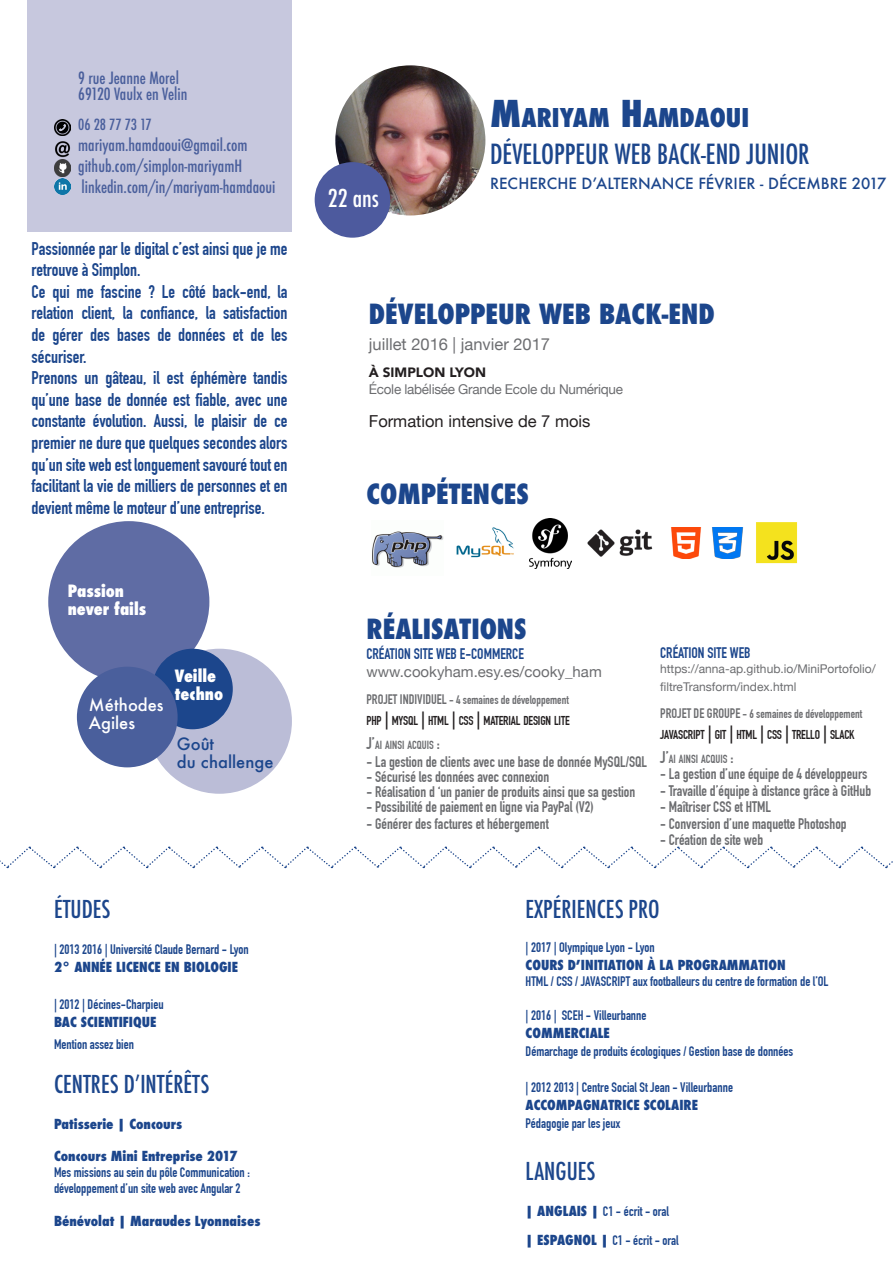
<style>
.page{position:relative;width:893px;height:1263px;background:#fff}
.page>*{position:absolute;margin:0;border:0;box-sizing:border-box;transform-origin:0 0}
.t1{font:800 condensed 27px "Futura";color:#1c468c}
.t2{font:500 condensed 27px "Futura";color:#1c468c}
.t3{font:800 condensed 25.2px "Futura";color:#1c468c}
.t4{font:500 condensed 24px "Futura";color:#1c468c}
.t5{font:500 condensed 24px "Futura";color:#fff}
.t6{font:700 18px/21.6px "DIN Condensed";color:#1c468c;text-align:justify}
.t7{font:500 condensed 16.5px "Futura";color:#4a5f9c}
.t8{font:800 condensed 16.5px "Futura";color:#fff}
.t9{font:16.5px "Helvetica Neue";color:#231f20}
.t10{font:16.5px "Helvetica Neue";color:#6c6d70}
.t11{font:500 16.5px "Futura";color:#1c468c}
.t12{font:500 16.5px "Futura";color:#fff}
.t13{font:700 15px "DIN Condensed";color:#6c6d70}
.t14{font:500 15px "Futura";color:#1c468c}
.t15{font:700 15px "DIN Condensed";color:#1c468c}
.t16{font:15px "Helvetica Neue";color:#6c6d70}
.t17{font:500 condensed 15px "Futura";color:#4a5f9c}
.t18{font:700 13.5px/16.2px "DIN Condensed";color:#1c468c}
.t19{font:800 condensed 13.5px "Futura";color:#1c468c}
.t20{font:13.5px "Helvetica Neue";letter-spacing:-.02em;color:#6c6d70}
.t21{font:900 13.5px "Avenir";color:#231f20}
.t22{font:700 12.6px "DIN Condensed";letter-spacing:-.015em;color:#231f20}
.t23{font:700 12px "DIN Condensed";color:#6c6d70}
.t24{font:12px "Helvetica Neue";color:#6c6d70}
.t25{font:700 11.55px "DIN Condensed";color:#6c6d70}
.s1{font-size:36px}
.s2{font-size:13.5px}
.s3{font-size:18px}
.s4{font-size:16.5px}
.s5{font-family:"Futura";font-weight:800;font-stretch:condensed}
</style>
<div class="page">
<div style="left:27px;top:0;width:265px;height:232px;background:#c7c8de"></div>
<div style="left:147px;top:649px;width:145px;height:145px;background:#bbbdd7;border-radius:50%"></div>
<svg style="left:0;top:846px;width:893px;height:22px"></svg>
<img style="left:671px;top:528px;width:30px;height:31px">
<img style="left:712px;top:527px;width:31px;height:31px">
<div style="left:48px;top:521px;width:161px;height:161px;background:#5f6ca4;border-radius:50%"></div>
<div style="left:152px;top:649px;width:81px;height:80px;background:#1c468c;border-radius:50%"></div>
<div style="left:77px;top:667px;width:101px;height:100px;background:#4a5f9c;border-radius:50%"></div>
<img style="left:55px;top:160px;width:16px;height:16px">
<img style="left:55px;top:119px;width:16px;height:16px">
<img style="left:55px;top:179px;width:16px;height:16px">
<img style="left:55px;top:141px;width:15px;height:16px">
<img style="left:335px;top:65px;width:150px;height:150px;border-radius:75px">
<div style="left:315px;top:162px;width:75px;height:76px;background:#4d5a9e;border-radius:50%"></div>
<img style="left:756px;top:522px;width:42px;height:42px">
<img style="left:587px;top:529px;width:66px;height:28px">
<img style="left:530px;top:518px;width:42px;height:51px">
<img style="left:372px;top:531px;width:72px;height:37px">
<img style="left:456px;top:527px;width:58px;height:31px">
<p class="t7" style="left:78px;top:67px;width:102px">9 rue Jeanne Morel</p>
<p class="t7" style="left:78px;top:84px;width:111px">69120 Vaulx en Velin</p>
<p class="t17" style="left:78px;top:115px;width:75px">06 28 77 73 17</p>
<p class="t7" style="left:78px;top:135px;width:171px">mariyam.hamdaoui@gmail.com</p>
<p class="t7" style="left:78px;top:156px;width:165px">github.com/simplon-mariyamH</p>
<p class="t7" style="left:82px;top:177px;width:195px">linkedin.com/in/mariyam-hamdaoui</p>
<p class="t6" style="left:32px;top:237px;width:257px">Passionnée par le digital c’est ainsi que je me retrouve à Simplon.</p>
<p class="t6" style="left:32px;top:281px;width:258px">Ce qui me fascine ? Le côté back-end, la relation client, la confiance, la satisfaction de gérer des bases de données et de les sécuriser.</p>
<p class="t6" style="left:32px;top:367px;width:258px">Prenons un gâteau, il est éphémère tandis qu’une base de donnée est fiable, avec une constante évolution. Aussi, le plaisir de ce premier ne dure que quelques secondes alors qu’un site web est longuement savouré tout en facilitant la vie de milliers de personnes et en devient même le moteur d’une entreprise.</p>
<p class="t8" style="left:68px;top:580px;width:58px">Passion</p>
<p class="t8" style="left:68px;top:598px;width:80px">never fails</p>
<p class="t12" style="left:89px;top:694px;width:76px">Méthodes</p>
<p class="t12" style="left:89px;top:712px;width:48px">Agiles</p>
<p class="t8" style="left:175px;top:665px;width:43px">Veille</p>
<p class="t8" style="left:175px;top:683px;width:50px">techno</p>
<p class="t11" style="left:177px;top:732px;width:39px">Goût</p>
<p class="t11" style="left:177px;top:750px;width:98px">du challenge</p>
<p class="t4" style="left:54px;top:893px;width:58px">ÉTUDES</p>
<p class="t18" style="left:54px;top:941px;width:196px">| 2013 2016 | Université Claude Bernard - Lyon</p>
<p class="t19" style="left:54px;top:957px;width:186px">2° ANNÉE LICENCE EN BIOLOGIE</p>
<p class="t18" style="left:54px;top:996px;width:111px">| 2012 | Décines-Charpieu</p>
<p class="t19" style="left:54px;top:1012px;width:104px">BAC SCIENTIFIQUE</p>
<p class="t18" style="left:54px;top:1036px;width:82px">Mention assez bien</p>
<p class="t4" style="left:54px;top:1068px;width:157px">CENTRES D’INTÉRÊTS</p>
<p class="t19" style="left:54px;top:1114px;width:130px">Patisserie | Concours</p>
<p class="t19" style="left:54px;top:1147px;width:185px">Concours Mini Entreprise 2017</p>
<p class="t18" style="left:54px;top:1164px;width:197px">Mes missions au sein du pôle Communication : développement d’un site web avec Angular 2</p>
<p class="t19" style="left:54px;top:1211px;width:208px">Bénévolat | Maraudes Lyonnaises</p>
<p class="t5" style="left:328px;top:183px;width:53px">22 ans</p>
<p class="t3" style="left:490px;top:101px;width:260px"><span class="s1">M</span>ARIYAM <span class="s1">H</span>AMDAOUI</p>
<p class="t2" style="left:490px;top:136px;width:321px">DÉVELOPPEUR WEB BACK-END JUNIOR</p>
<p class="t14" style="left:490px;top:173px;width:398px">RECHERCHE D’ALTERNANCE FÉVRIER - DÉCEMBRE 2017</p>
<p class="t1" style="left:369px;top:295px;width:347px">DÉVELOPPEUR WEB BACK-END</p>
<p class="t10" style="left:369px;top:333px;width:183px">juillet 2016 | janvier 2017</p>
<p class="t21" style="left:369px;top:361px;width:119px">À SIMPLON LYON</p>
<p class="t20" style="left:369px;top:379px;width:256px">École labélisée Grande Ecole du Numérique</p>
<p class="t9" style="left:369px;top:409px;width:223px">Formation intensive de 7 mois</p>
<p class="t1" style="left:366px;top:476px;width:164px">COMPÉTENCES</p>
<p class="t1" style="left:366px;top:611px;width:162px">RÉALISATIONS</p>
<p class="t15" style="left:366px;top:645px;width:159px">CRÉATION SITE WEB E-COMMERCE</p>
<p class="t16" style="left:366px;top:661px;width:237px">www.cookyham.esy.es/cooky_ham</p>
<p class="t23" style="left:366px;top:693px;width:204px"><span class="s2">PROJET INDIVIDUEL</span> - 4 semaines de développement</p>
<p class="t22" style="left:366px;top:714px;width:205px">PHP <span class="s3">|</span> MYSQL <span class="s3">|</span> HTML <span class="s3">|</span> CSS <span class="s3">|</span> MATERIAL DESIGN LITE</p>
<p class="t25" style="left:366px;top:738px;width:75px"><span class="s4">J’</span>AI AINSI ACQUIS <span class="s4">:</span></p>
<p class="t13" style="left:366px;top:753px;width:282px">- La gestion de clients avec une base de donnée MySQL/SQL</p>
<p class="t13" style="left:366px;top:768px;width:184px">- Sécurisé les données avec connexion</p>
<p class="t13" style="left:366px;top:783px;width:270px">- Réalisation d ‘un panier de produits ainsi que sa gestion</p>
<p class="t13" style="left:366px;top:798px;width:229px">- Possibilité de paiement en ligne via PayPal (V2)</p>
<p class="t13" style="left:366px;top:815px;width:184px">- Générer des factures et hébergement</p>
<p class="t15" style="left:660px;top:644px;width:92px">CRÉATION SITE WEB</p>
<p class="t24" style="left:660px;top:660px;width:217px">https://anna-ap.github.io/MiniPortofolio/</p>
<p class="t24" style="left:660px;top:678px;width:138px">filtreTransform/index.html</p>
<p class="t23" style="left:660px;top:706px;width:204px"><span class="s2">PROJET DE GROUPE</span> - 6 semaines de développement</p>
<p class="t22" style="left:660px;top:727px;width:196px">JAVASCRIPT <span class="s3">|</span> GIT <span class="s3">|</span> HTML <span class="s3">|</span> CSS <span class="s3">|</span> TRELLO <span class="s3">|</span> SLACK</p>
<p class="t25" style="left:660px;top:752px;width:75px"><span class="s4">J’</span>AI AINSI ACQUIS <span class="s4">:</span></p>
<p class="t13" style="left:660px;top:765px;width:209px">- La gestion d’une équipe de 4 développeurs</p>
<p class="t13" style="left:660px;top:781px;width:213px">- Travaille d’équipe à distance grâce à GitHub</p>
<p class="t13" style="left:660px;top:798px;width:112px">- Maîtriser CSS et HTML</p>
<p class="t13" style="left:660px;top:814px;width:188px">- Conversion d’une maquette Photoshop</p>
<p class="t13" style="left:660px;top:831px;width:105px">- Création de site web</p>
<p class="t4" style="left:526px;top:893px;width:135px">EXPÉRIENCES PRO</p>
<p class="t18" style="left:526px;top:939px;width:131px">| 2017 | Olympique Lyon - Lyon</p>
<p class="t19" style="left:526px;top:955px;width:262px">COURS D’INITIATION À LA PROGRAMMATION</p>
<p class="t18" style="left:526px;top:973px;width:304px">HTML / CSS / JAVASCRIPT aux footballeurs du centre de formation de l’OL</p>
<p class="t18" style="left:526px;top:1007px;width:122px">| 2016 | SCEH - Villeurbanne</p>
<p class="t19" style="left:526px;top:1024px;width:86px">COMMERCIALE</p>
<p class="t18" style="left:526px;top:1043px;width:269px">Démarchage de produits écologiques / Gestion base de données</p>
<p class="t18" style="left:526px;top:1079px;width:209px">| 2012 2013 | Centre Social St Jean - Villeurbanne</p>
<p class="t19" style="left:526px;top:1096px;width:174px">ACCOMPAGNATRICE SCOLAIRE</p>
<p class="t18" style="left:526px;top:1115px;width:96px">Pédagogie par les jeux</p>
<p class="t4" style="left:526px;top:1155px;width:71px">LANGUES</p>
<p class="t18" style="left:526px;top:1203px;width:145px"><span class="s5">| ANGLAIS |</span> C1 - écrit - oral</p>
<p class="t18" style="left:526px;top:1232px;width:155px"><span class="s5">| ESPAGNOL |</span> C1 - écrit - oral</p>
</div>
